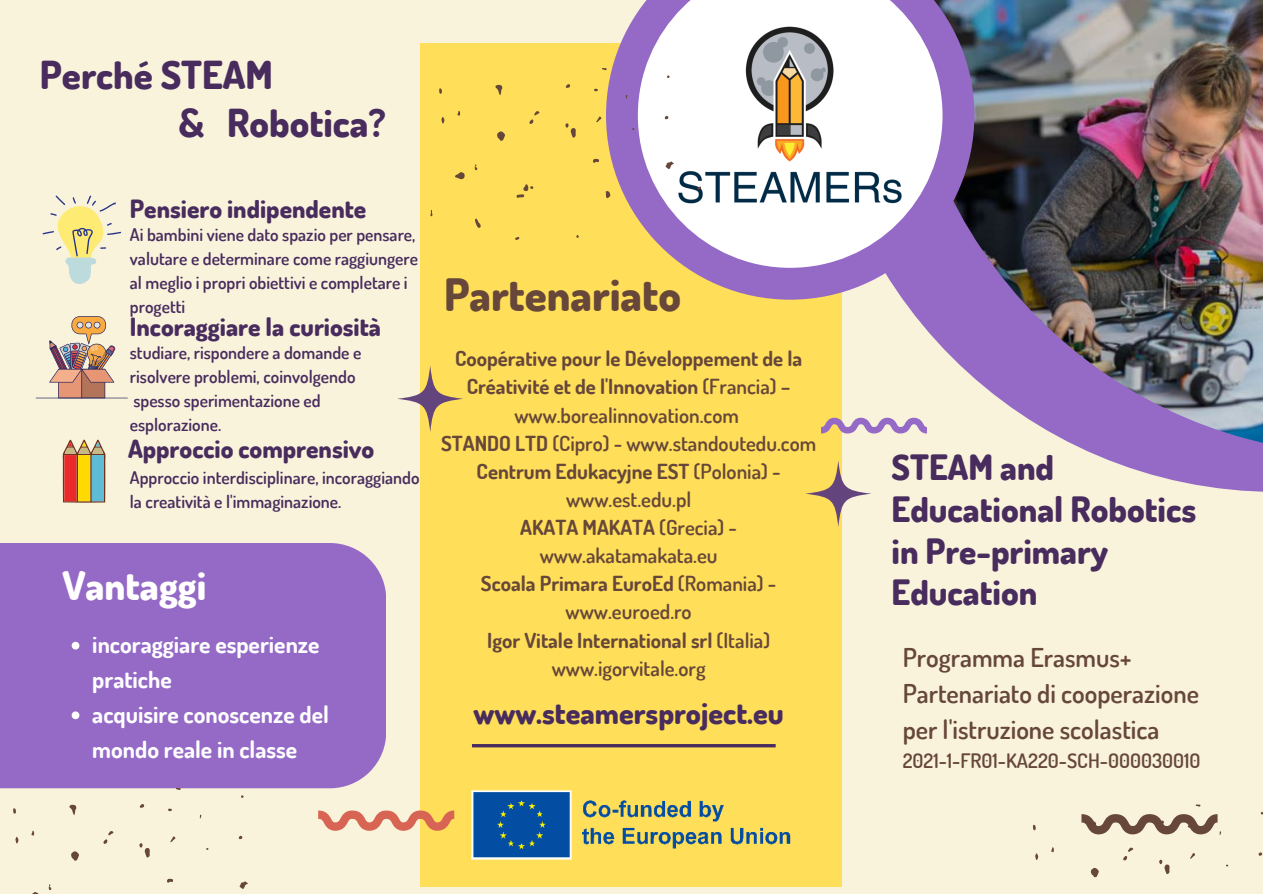
<style>
.page{position:relative;width:1263px;height:894px;background:#fff}
.page>*{position:absolute;margin:0;border:0;box-sizing:border-box;transform-origin:0 0}
.t1{font:800 44.55px "Dosis";color:#664739}
.t2{font:800 39.45px "Dosis";color:#fff}
.t3{font:800 38.55px/47.2px "Dosis";color:#482c5d}
.t4{font:800 34.95px/41.5px "Dosis";color:#482c5d}
.t5{font:800 29.7px "Dosis";color:#482c5d}
.t6{font:600 25.95px/36px "Dosis";color:#664739}
.t7{font:800 25.2px "Dosis";color:#482c5d}
.t8{font:700 23.55px/34.8px "Dosis";color:#fff}
.t9{font:600 20.7px/28px "Dosis";color:#664739;text-align:center}
.t10{font:600 19.95px "Dosis";color:#664739}
.t11{font:600 17.55px/24px "Dosis";color:#482c5d}
.s1{font-weight:700}
</style>
<div class="page">
<div style="left:0;top:0;width:1263px;height:893px;background:#faf3dc"></div>
<div style="left:0;top:543px;width:385px;height:245px;background:#946ac6"></div>
<div style="left:421px;top:44px;width:421px;height:842px;background:#ffde59"></div>
<svg style="left:821px;top:299px;width:442px;height:193px"></svg>
<img style="left:903px;top:0;width:360px;height:454px">
<svg style="left:606px;top:0;width:368px;height:299px;fill:#946ac6"></svg>
<img style="left:638px;top:0;width:304px;height:268px">
<svg style="left:472px;top:744px;width:304px;height:3px"></svg>
<svg style="left:1091px;top:867px;width:8px;height:10px"></svg>
<svg style="left:1035px;top:853px;width:3px;height:6px"></svg>
<svg style="left:1190px;top:853px;width:5px;height:5px"></svg>
<svg style="left:1123px;top:847px;width:10px;height:13px"></svg>
<svg style="left:1033px;top:824px;width:3px;height:6px"></svg>
<svg style="left:1159px;top:859px;width:10px;height:15px"></svg>
<svg style="left:697px;top:186px;width:4px;height:4px"></svg>
<svg style="left:497px;top:131px;width:8px;height:10px"></svg>
<svg style="left:455px;top:172px;width:10px;height:7px"></svg>
<svg style="left:495px;top:85px;width:7px;height:10px"></svg>
<svg style="left:665px;top:161px;width:9px;height:8px"></svg>
<svg style="left:475px;top:218px;width:6px;height:10px"></svg>
<svg style="left:606px;top:191px;width:4px;height:7px"></svg>
<svg style="left:593px;top:159px;width:6px;height:4px"></svg>
<svg style="left:441px;top:117px;width:3px;height:6px"></svg>
<svg style="left:596px;top:116px;width:5px;height:6px"></svg>
<svg style="left:529px;top:111px;width:10px;height:13px"></svg>
<svg style="left:439px;top:88px;width:3px;height:6px"></svg>
<svg style="left:566px;top:84px;width:4px;height:4px"></svg>
<svg style="left:457px;top:111px;width:3px;height:5px"></svg>
<svg style="left:565px;top:123px;width:11px;height:15px"></svg>
<svg style="left:515px;top:237px;width:4px;height:3px"></svg>
<svg style="left:516px;top:184px;width:17px;height:14px"></svg>
<svg style="left:397px;top:365px;width:66px;height:67px"></svg>
<svg style="left:805px;top:460px;width:66px;height:66px"></svg>
<svg style="left:318px;top:810px;width:136px;height:20px"></svg>
<svg style="left:1081px;top:814px;width:140px;height:20px"></svg>
<svg style="left:821px;top:417px;width:106px;height:16px"></svg>
<img style="left:471px;top:790px;width:320px;height:70px">
<svg style="left:36px;top:316px;width:92px;height:82px"></svg>
<svg style="left:63px;top:439px;width:42px;height:63px;background:#bc9461"></svg>
<svg style="left:43px;top:195px;width:78px;height:89px"></svg>
<svg style="left:72px;top:641px;width:7px;height:8px"></svg>
<svg style="left:72px;top:711px;width:7px;height:8px"></svg>
<svg style="left:71px;top:851px;width:8px;height:9px"></svg>
<svg style="left:69px;top:804px;width:8px;height:10px"></svg>
<svg style="left:239px;top:881px;width:9px;height:7px"></svg>
<svg style="left:167px;top:878px;width:6px;height:4px"></svg>
<svg style="left:15px;top:836px;width:4px;height:7px"></svg>
<svg style="left:170px;top:836px;width:6px;height:5px"></svg>
<svg style="left:103px;top:831px;width:10px;height:12px"></svg>
<svg style="left:13px;top:808px;width:3px;height:5px"></svg>
<svg style="left:139px;top:843px;width:11px;height:14px"></svg>
<svg style="left:49px;top:884px;width:3px;height:6px"></svg>
<h3 class="t3" style="left:179px;top:51px;width:209px;text-indent:-139px">Perché STEAM<br>&amp; Robotica?</h3>
<p class="t7" style="left:130px;top:192px;width:238px">Pensiero indipendente</p>
<p class="t11" style="left:130px;top:222px;width:290px">Ai bambini viene dato spazio per pensare, valutare e determinare come raggiungere al meglio i propri obiettivi e completare i progetti</p>
<p class="t11" style="left:130px;top:340px;width:233px">studiare, rispondere a domande e risolvere problemi, coinvolgendo spesso sperimentazione ed esplorazione.</p>
<p class="t7" style="left:130px;top:310px;width:253px">Incoraggiare la curiosità</p>
<p class="t7" style="left:128px;top:432px;width:248px">Approccio comprensivo</p>
<p class="t11" style="left:130px;top:465px;width:291px">Approccio interdisciplinare, incoraggiando la creatività e l'immaginazione.</p>
<h2 class="t2" style="left:62px;top:559px;width:145px">Vantaggi</h2>
<p class="t8" style="left:92px;top:626px;width:238px">incoraggiare esperienze pratiche<br>acquisire conoscenze del mondo reale in classe</p>
<h1 class="t1" style="left:444px;top:265px;width:238px">Partenariato</h1>
<p class="t9" style="left:441px;top:344px;width:377px"><span class="s1">Coopérative pour le Développement de la<br>Créativité et de l'Innovation</span> (Francia) – www.borealinnovation.com<br><span class="s1">STANDO LTD</span> (Cipro) - www.standoutedu.com<br><span class="s1">Centrum Edukacyjne EST</span> (Polonia) - www.est.edu.pl<br><span class="s1">AKATA MAKATA</span> (Grecia) - www.akatamakata.eu<br><span class="s1">Scoala Primara EuroEd</span> (Romania) - www.euroed.ro<br><span class="s1">Igor Vitale International srl</span> (Italia) www.igorvitale.org</p>
<h3 class="t5" style="left:474px;top:693px;width:312px">www.steamersproject.eu</h3>
<h3 class="t4" style="left:891px;top:445px;width:306px">STEAM and<br>Educational Robotics in Pre-primary<br>Education</h3>
<p class="t6" style="left:903px;top:638px;width:298px">Programma Erasmus+<br>Partenariato di cooperazione per l'istruzione scolastica</p>
<p class="t10" style="left:903px;top:747px;width:299px">2021-1-FR01-KA220-SCH-000030010</p>
</div>
